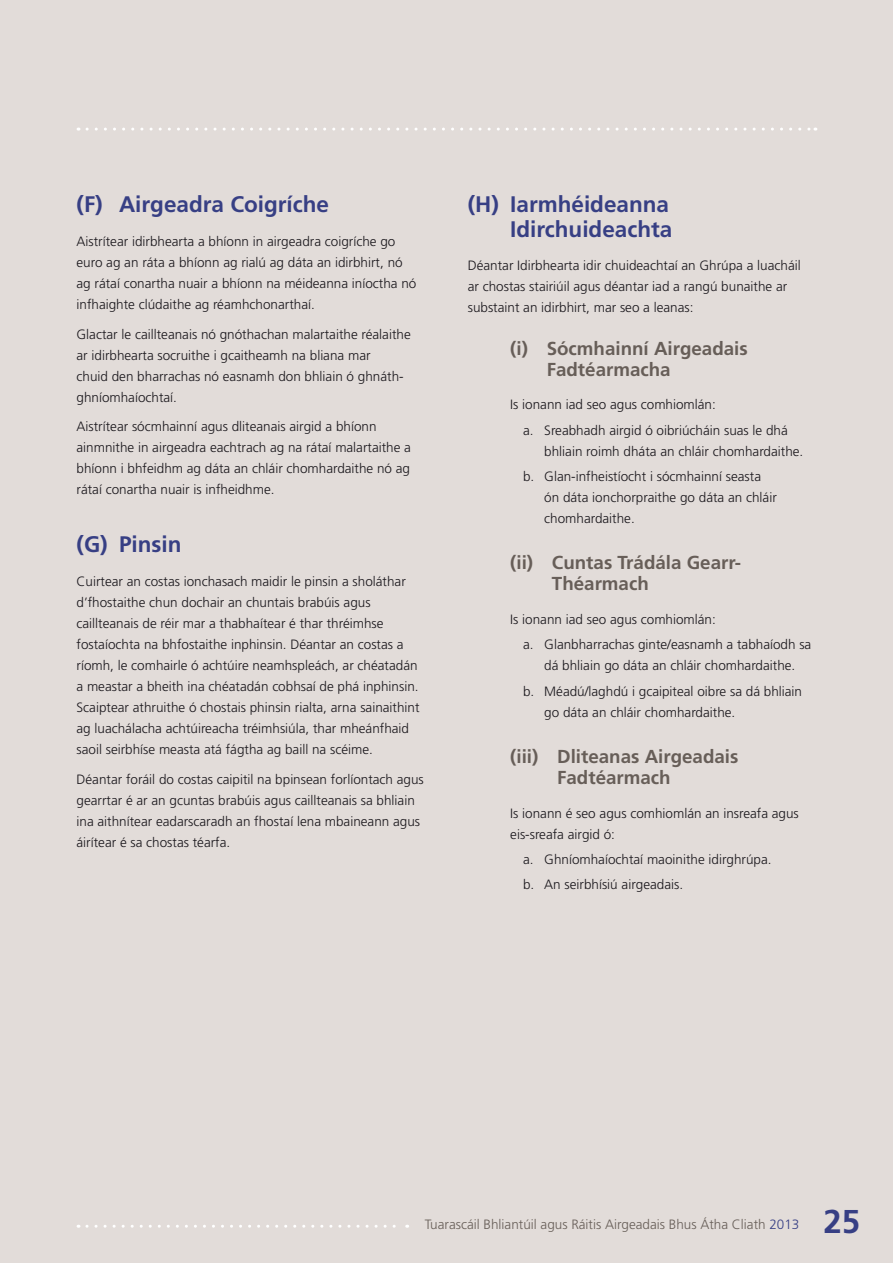
<style>
.page{position:relative;width:893px;height:1263px;background:#e2dcd9}
.page>*{position:absolute;margin:0;border:0;box-sizing:border-box;transform-origin:0 0}
.t1{font:700 33px "Frutiger LT Std";color:#373f84}
.t2{font:700 22.5px/24px "Frutiger LT Std";color:#373f84;text-align:right}
.t3{font:700 18.75px/21px "Frutiger LT Std";color:#675e58}
.t4{font:300 13.5px/21px "Frutiger LT Std";color:#1a171c}
.t5{font:300 13.5px "Frutiger LT Std";color:#675e58}
.s1{color:#373f84}
</style>
<div class="page">
<svg style="left:87px;top:128px;width:729px;height:3px"></svg>
<svg style="left:87px;top:1225px;width:321px;height:3px"></svg>
<h2 class="t2" style="left:77px;top:193px;width:254px">(F) Airgeadra Coigríche</h2>
<p class="t4" style="left:77px;top:231px;width:341px">Aistrítear idirbhearta a bhíonn in airgeadra coigríche go euro ag an ráta a bhíonn ag rialú ag dáta an idirbhirt, nó ag rátaí conartha nuair a bhíonn na méideanna iníoctha nó infhaighte clúdaithe ag réamhchonarthaí.</p>
<p class="t4" style="left:77px;top:324px;width:336px">Glactar le caillteanais nó gnóthachan malartaithe réalaithe ar idirbhearta socruithe i gcaitheamh na bliana mar<br>chuid den bharrachas nó easnamh don bhliain ó ghnáth&shy;ghníomhaíochtaí.</p>
<p class="t4" style="left:77px;top:416px;width:336px">Aistrítear sócmhainní agus dliteanais airgid a bhíonn ainmnithe in airgeadra eachtrach ag na rátaí malartaithe a bhíonn i bhfeidhm ag dáta an chláir chomhardaithe nó ag rátaí conartha nuair is infheidhme.</p>
<h2 class="t2" style="left:77px;top:533px;width:107px">(G) Pinsin</h2>
<p class="t4" style="left:77px;top:571px;width:345px">Cuirtear an costas ionchasach maidir le pinsin a sholáthar d’fhostaithe chun dochair an chuntais brabúis agus caillteanais de réir mar a thabhaítear é thar thréimhse fostaíochta na bhfostaithe inphinsin. Déantar an costas a ríomh, le comhairle ó achtúire neamhspleách, ar chéatadán a meastar a bheith ina chéatadán cobhsaí de phá inphinsin.<br>Scaiptear athruithe ó chostais phinsin rialta, arna sainaithint ag luachálacha achtúireacha tréimhsiúla, thar mheánfhaid saoil seirbhíse measta atá fágtha ag baill na scéime.</p>
<p class="t4" style="left:77px;top:769px;width:349px">Déantar foráil do costas caipitil na bpinsean forlíontach agus gearrtar é ar an gcuntas brabúis agus caillteanais sa bhliain ina aithnítear eadarscaradh an fhostaí lena mbaineann agus áirítear é sa chostas téarfa.</p>
<h2 class="t2" style="left:468px;top:193px;width:206px">(H) Iarmhéideanna<br>Idirchuideachta</h2>
<p class="t4" style="left:468px;top:255px;width:335px">Déantar Idirbhearta idir chuideachtaí an Ghrúpa a luacháil ar chostas stairiúil agus déantar iad a rangú bunaithe ar substaint an idirbhirt, mar seo a leanas:</p>
<h3 class="t3" style="left:547px;top:338px;width:203px;text-indent:-36px">(i) Sócmhainní Airgeadais<br>Fadtéarmacha</h3>
<p class="t4" style="left:510px;top:394px;width:207px">Is ionann iad seo agus comhiomlán:</p>
<p class="t4" style="left:544px;top:420px;width:261px;text-indent:-21px">a. Sreabhadh airgid ó oibriúcháin suas le dhá bhliain roimh dháta an chláir chomhardaithe.</p>
<p class="t4" style="left:544px;top:466px;width:234px;text-indent:-21px">b. Glan-infheistíocht i sócmhainní seasta ón dáta ionchorpraithe go dáta an chláir chomhardaithe.</p>
<h3 class="t3" style="left:552px;top:552px;width:190px;text-indent:-42px">(ii) Cuntas Trádála Gearr-<br>Théarmach</h3>
<p class="t4" style="left:510px;top:609px;width:207px">Is ionann iad seo agus comhiomlán:</p>
<p class="t4" style="left:523px;top:634px;width:290px;text-align:center">a. Glanbharrachas ginte/easnamh a tabhaíodh sa dá bhliain go dáta an chláir chomhardaithe.</p>
<p class="t4" style="left:544px;top:681px;width:259px;text-indent:-21px">b. Méadú/laghdú i gcaipiteal oibre sa dá bhliain go dáta an chláir chomhardaithe.</p>
<h3 class="t3" style="left:557px;top:746px;width:183px;text-indent:-47px">(iii) Dliteanas Airgeadais<br>Fadtéarmach</h3>
<p class="t4" style="left:510px;top:803px;width:290px">Is ionann é seo agus comhiomlán an insreafa agus eis-sreafa airgid ó:</p>
<p class="t4" style="left:523px;top:849px;width:250px">a. Ghníomhaíochtaí maoinithe idirghrúpa.</p>
<p class="t4" style="left:523px;top:874px;width:162px">b. An seirbhísiú airgeadais.</p>
<p class="t5" style="left:425px;top:1217px;width:376px">Tuarascáil Bhliantúil agus Ráitis Airgeadais Bhus Átha Cliath <span class="s1">2013</span></p>
<h1 class="t1" style="left:824px;top:1202px;width:38px">25</h1>
</div>
